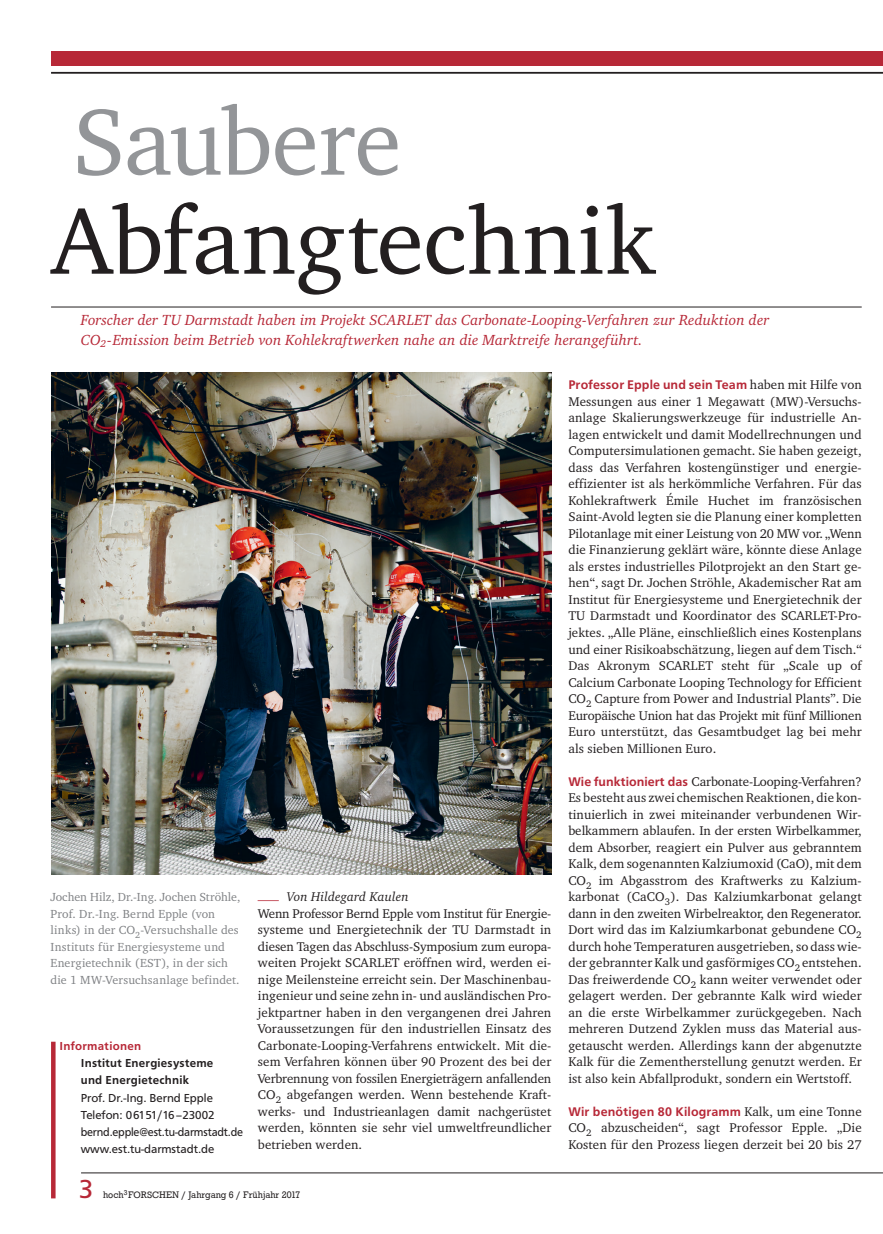
<style>
.page{position:relative;width:883px;height:1234px;background:#fff}
.page>*{position:absolute;margin:0;border:0;box-sizing:border-box;transform-origin:0 0}
.t1{font:96px "Charter";color:#231f20}
.t2{font:96px "Charter";letter-spacing:-.015em;color:#939598}
.t3{font:27px "Front Page Pro";color:#b72837}
.t4{font:italic 15px/19.5px "Charter";letter-spacing:.005em;color:#b72837}
.t5{font:12.9px/16.5px "Charter";letter-spacing:.01em;color:#231f20}
.t6{font:500 12.9px "Front Page Pro";letter-spacing:.015em;color:#b72837}
.t7{font:12px/16.5px "Charter";letter-spacing:.015em;color:#808285}
.t8{font:12px/17.2px "Front Page Pro";letter-spacing:-.005em;color:#231f20}
.t9{font:500 12px/17.2px "Front Page Pro";letter-spacing:.02em;color:#231f20}
.t10{font:500 12px "Front Page Pro";letter-spacing:.025em;color:#b72837}
.t11{font:9.75px "Stafford";color:#231f20}
.s1{font-style:italic}
.s2{font-family:"Charter";font-weight:400;color:#231f20}
.s3{font-family:"Front Page Pro";font-weight:500;color:#b72837}
</style>
<div class="page">
<div style="left:51px;top:51px;width:831px;height:15px;background:#b72837"></div>
<hr style="left:51px;top:72px;width:831px;height:2px;background:#231f20">
<hr style="left:81px;top:1172px;width:801px;height:1px;background:#231f20">
<div style="left:51px;top:1041px;width:5px;height:157px;background:#b72837"></div>
<hr style="left:51px;top:306px;width:810px;height:1px;background:#231f20">
<img style="left:51px;top:373px;width:500px;height:501px">
<h1 class="t2" style="left:72px;top:82px;width:330px">Saubere</h1>
<h1 class="t1" style="left:51px;top:181px;width:605px">Abfangtechnik</h1>
<p class="t4" style="left:81px;top:310px;width:690px">Forscher der TU Darmstadt haben im Projekt SCARLET das Carbonate-Looping-Verfahren zur Reduktion der<br>CO<sub>2</sub>-Emission beim Betrieb von Kohlekraftwerken nahe an die Marktreife herangeführt.</p>
<p class="t7" style="left:50px;top:888px;width:191px">Jochen Hilz, Dr.-Ing. Jochen Ströhle, Prof. Dr.-Ing. Bernd Epple (von links) in der CO<sub>2</sub>-Versuchshalle des Instituts für Energiesysteme und Energietechnik (EST), in der sich die 1 MW-Versuchsanlage befindet.</p>
<p class="t10" style="left:60px;top:1036px;width:83px">Informationen</p>
<p class="t9" style="left:81px;top:1053px;width:134px">Institut Energiesysteme und Energietechnik</p>
<p class="t8" style="left:81px;top:1087px;width:164px">Prof. Dr.-Ing. Bernd Epple<br>Telefon: 06151/16–23002 bernd.epple@est.tu-darmstadt.de www.est.tu-darmstadt.de</p>
<p class="t5" style="left:258px;top:888px;width:295px"><sup>_</sup> <span class="s1">Von Hildegard Kaulen<br></span>Wenn Professor Bernd Epple vom Institut für Energie&shy;systeme und Energietechnik der TU Darmstadt in diesen Tagen das Abschluss-Symposium zum europa&shy;weiten Projekt SCARLET eröffnen wird, werden ei&shy;nige Meilensteine erreicht sein. Der Maschinenbau&shy;ingenieur und seine zehn in- und ausländischen Pro&shy;jektpartner haben in den vergangenen drei Jahren Voraussetzungen für den industriellen Einsatz des Carbonate-Looping-Verfahrens entwickelt. Mit die&shy;sem Verfahren können über 90 Prozent des bei der Verbrennung von fossilen Energieträgern anfallenden CO<sub>2</sub> abgefangen werden. Wenn bestehende Kraft&shy;werks- und Industrieanlagen damit nachgerüstet werden, könnten sie sehr viel umweltfreundlicher betrieben werden.</p>
<h2 class="t3" style="left:79px;top:1169px;width:16px">3</h2>
<p class="t11" style="left:103px;top:1189px;width:199px">hoch<sup>3</sup>FORSCHEN / Jahrgang 6 / Frühjahr 2017</p>
<p class="t6" style="left:568px;top:375px;width:295px">Professor Epple und sein Team <span class="s2">haben mit Hilfe von</span></p>
<p class="t5" style="left:568px;top:393px;width:295px">Messungen aus einer 1 Megawatt (MW)-Versuchs&shy;anlage Skalierungswerkzeuge für industrielle An-- lagen entwickelt und damit Modellrechnungen und Computersimulationen gemacht. Sie haben gezeigt, dass das Verfahren kostengünstiger und energie-- effizienter ist als herkömmliche Verfahren. Für das Kohlekraftwerk Émile Huchet im französischen Saint-Avold legten sie die Planung einer kompletten Pilotanlage mit einer Leistung von 20 MW vor. „Wenn die Finanzierung geklärt wäre, könnte diese Anlage als erstes industrielles Pilotprojekt an den Start ge&shy;hen“, sagt Dr. Jochen Ströhle, Akademischer Rat am Institut für Energiesysteme und Energietechnik der TU Darmstadt und Koordinator des SCARLET-Pro-- jektes. „Alle Pläne, einschließlich eines Kostenplans und einer Risikoabschätzung, liegen auf dem Tisch.“ Das Akronym SCARLET steht für „Scale up of Calcium Carbonate Looping Technology for Efficient CO<sub>2</sub> Capture from Power and Industrial Plants”. Die Europäische Union hat das Projekt mit fünf Millionen Euro unterstützt, das Gesamtbudget lag bei mehr als sieben Millionen Euro.</p>
<p class="t5" style="left:568px;top:772px;width:295px"><span class="s3">Wie funktioniert das</span> Carbonate-Looping-Verfahren?<br>Es besteht aus zwei chemischen Reaktionen, die kon-- tinuierlich in zwei miteinander verbundenen Wir&shy;belkammern ablaufen. In der ersten Wirbelkammer, dem Absorber, reagiert ein Pulver aus gebranntem Kalk, dem sogenannten Kalziumoxid (CaO), mit dem CO<sub>2</sub> im Abgasstrom des Kraftwerks zu Kalzium&shy;karbonat (CaCO<sub>3</sub>). Das Kalziumkarbonat gelangt dann in den zweiten Wirbelreaktor, den Regenerator.<br>Dort wird das im Kalziumkarbonat gebundene CO<sub>2 </sub>durch hohe Temperaturen ausgetrieben, so dass wie&shy;der gebrannter Kalk und gasförmiges CO<sub>2</sub> entstehen.<br>Das freiwerdende CO<sub>2</sub> kann weiter verwendet oder gelagert werden. Der gebrannte Kalk wird wieder an die erste Wirbelkammer zurückgegeben. Nach mehreren Dutzend Zyklen muss das Material aus&shy;getauscht werden. Allerdings kann der abgenutzte Kalk für die Zementherstellung genutzt werden. Er ist also kein Abfallprodukt, sondern ein Wertstoff.</p>
<p class="t6" style="left:568px;top:1101px;width:295px">Wir benötigen 80 Kilogramm <span class="s2">Kalk, um eine Tonne</span></p>
<p class="t5" style="left:568px;top:1119px;width:295px">CO<sub>2</sub> abzuscheiden“, sagt Professor Epple. „Die<br>Kosten für den Prozess liegen derzeit bei 20 bis 27</p>
</div>
